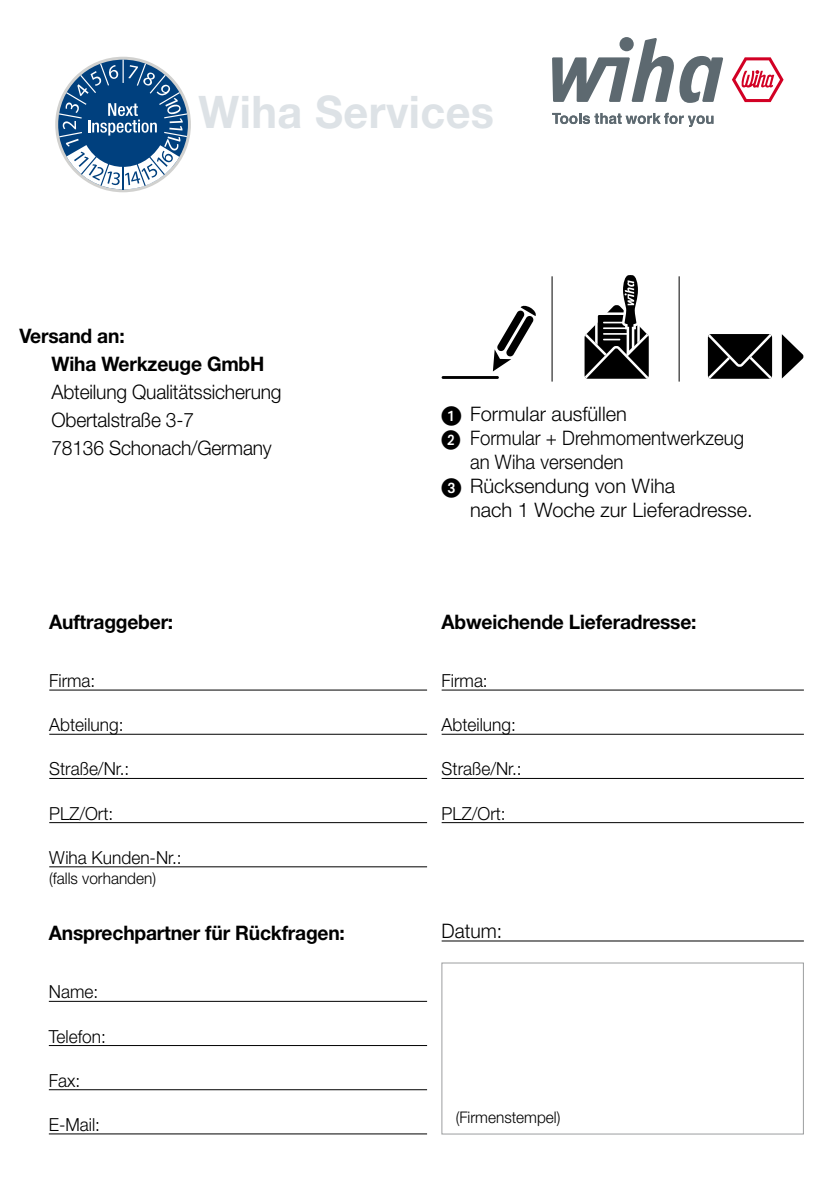
<style>
.page{position:relative;width:840px;height:1191px;background:#fff}
.page>*{position:absolute;margin:0;border:0;box-sizing:border-box;transform-origin:0 0}
.t1{font:700 45px "Helvetica Neue LT Pro";letter-spacing:.01em;color:#dde2e6;scale:.96 1}
.t2{font:700 20px/28px "Helvetica Neue LT Pro";letter-spacing:-.01em;color:#000;scale:.96 1}
.t3{font:300 20px/28px "Helvetica Neue LT Pro";color:#000;scale:.96 1}
.t4{font:300 20px "Helvetica Neue LT Pro";color:#000}
.t5{font:300 20px "Helvetica Neue LT Pro";color:#000;scale:.93 1}
.t6{font:300 18px "Helvetica Neue LT Pro";color:#000;scale:.96 1}
.t7{font:300 16px "Helvetica Neue LT Pro";color:#000;scale:.96 1}
.s1{font-family:"European Pi One";font-weight:400}
</style>
<div class="page">
<svg style="left:552px;top:113px;width:161px;height:14px"></svg>
<svg style="left:552px;top:38px;width:170px;height:65px"></svg>
<svg style="left:732px;top:57px;width:51px;height:45px"></svg>
<svg style="left:55px;top:57px;width:136px;height:135px"></svg>
<div style="left:441px;top:962px;width:362px;height:172px;border:1px solid #9c9e9f"></div>
<svg style="left:707px;top:334px;width:64px;height:45px;background:#252525"></svg>
<svg style="left:781px;top:334px;width:21px;height:44px"></svg>
<svg style="left:584px;top:275px;width:64px;height:104px"></svg>
<hr style="left:441px;top:376px;width:57px;height:3px;background:#000">
<svg style="left:492px;top:305px;width:44px;height:66px"></svg>
<hr style="left:551px;top:276px;width:1px;height:105px;background:#000">
<hr style="left:678px;top:276px;width:1px;height:105px;background:#000">
<hr style="left:49px;top:689px;width:378px;height:1px;background:#000">
<hr style="left:49px;top:734px;width:378px;height:1px;background:#000">
<hr style="left:49px;top:778px;width:378px;height:1px;background:#000">
<hr style="left:49px;top:822px;width:378px;height:1px;background:#000">
<hr style="left:49px;top:866px;width:378px;height:1px;background:#000">
<hr style="left:441px;top:689px;width:362px;height:1px;background:#000">
<hr style="left:441px;top:734px;width:362px;height:1px;background:#000">
<hr style="left:441px;top:778px;width:362px;height:1px;background:#000">
<hr style="left:441px;top:822px;width:362px;height:1px;background:#000">
<hr style="left:49px;top:1001px;width:378px;height:1px;background:#000">
<hr style="left:49px;top:1045px;width:378px;height:1px;background:#000">
<hr style="left:49px;top:1089px;width:378px;height:1px;background:#000">
<hr style="left:49px;top:1133px;width:378px;height:1px;background:#000">
<hr style="left:441px;top:940px;width:362px;height:1px;background:#000">
<h1 class="t1" style="left:198px;top:83px;width:309px">Wiha Services</h1>
<p class="t2" style="left:51px;top:321px;width:223px;text-indent:-32px">Versand an:<br>Wiha Werkzeuge GmbH</p>
<p class="t3" style="left:51px;top:377px;width:241px">Abteilung Qualitätssicherung<br>Obertalstraße 3-7<br>78136 Schonach/Germany</p>
<p class="t2" style="left:49px;top:607px;width:131px">Auftraggeber:</p>
<p class="t6" style="left:49px;top:669px;width:50px">Firma:</p>
<p class="t6" style="left:49px;top:714px;width:79px">Abteilung:</p>
<p class="t6" style="left:49px;top:758px;width:85px">Straße/Nr.:</p>
<p class="t6" style="left:49px;top:802px;width:68px">PLZ/Ort:</p>
<p class="t6" style="left:49px;top:846px;width:139px">Wiha Kunden-Nr.:</p>
<p class="t7" style="left:49px;top:868px;width:113px">(falls vorhanden)</p>
<p class="t2" style="left:49px;top:918px;width:310px">Ansprechpartner für Rückfragen:</p>
<p class="t6" style="left:49px;top:981px;width:53px">Name:</p>
<p class="t6" style="left:49px;top:1025px;width:61px">Telefon:</p>
<p class="t6" style="left:49px;top:1069px;width:34px">Fax:</p>
<p class="t6" style="left:49px;top:1113px;width:55px">E-Mail:</p>
<p class="t4" style="left:441px;top:402px;width:187px"><span class="s1">1</span> Formular ausfüllen</p>
<p class="t5" style="left:441px;top:426px;width:326px"><span class="s1">2</span> Formular + Drehmomentwerkzeug</p>
<p class="t5" style="left:470px;top:450px;width:166px">an Wiha versenden</p>
<p class="t4" style="left:441px;top:474px;width:235px"><span class="s1">3</span> Rücksendung von Wiha</p>
<p class="t4" style="left:469px;top:498px;width:284px">nach 1 Woche zur Lieferadresse.</p>
<p class="t2" style="left:441px;top:607px;width:267px">Abweichende Lieferadresse:</p>
<p class="t6" style="left:441px;top:669px;width:50px">Firma:</p>
<p class="t6" style="left:441px;top:714px;width:79px">Abteilung:</p>
<p class="t6" style="left:441px;top:758px;width:85px">Straße/Nr.:</p>
<p class="t6" style="left:441px;top:802px;width:68px">PLZ/Ort:</p>
<p class="t3" style="left:441px;top:916px;width:64px">Datum:</p>
<p class="t7" style="left:455px;top:1107px;width:111px">(Firmenstempel)</p>
</div>
